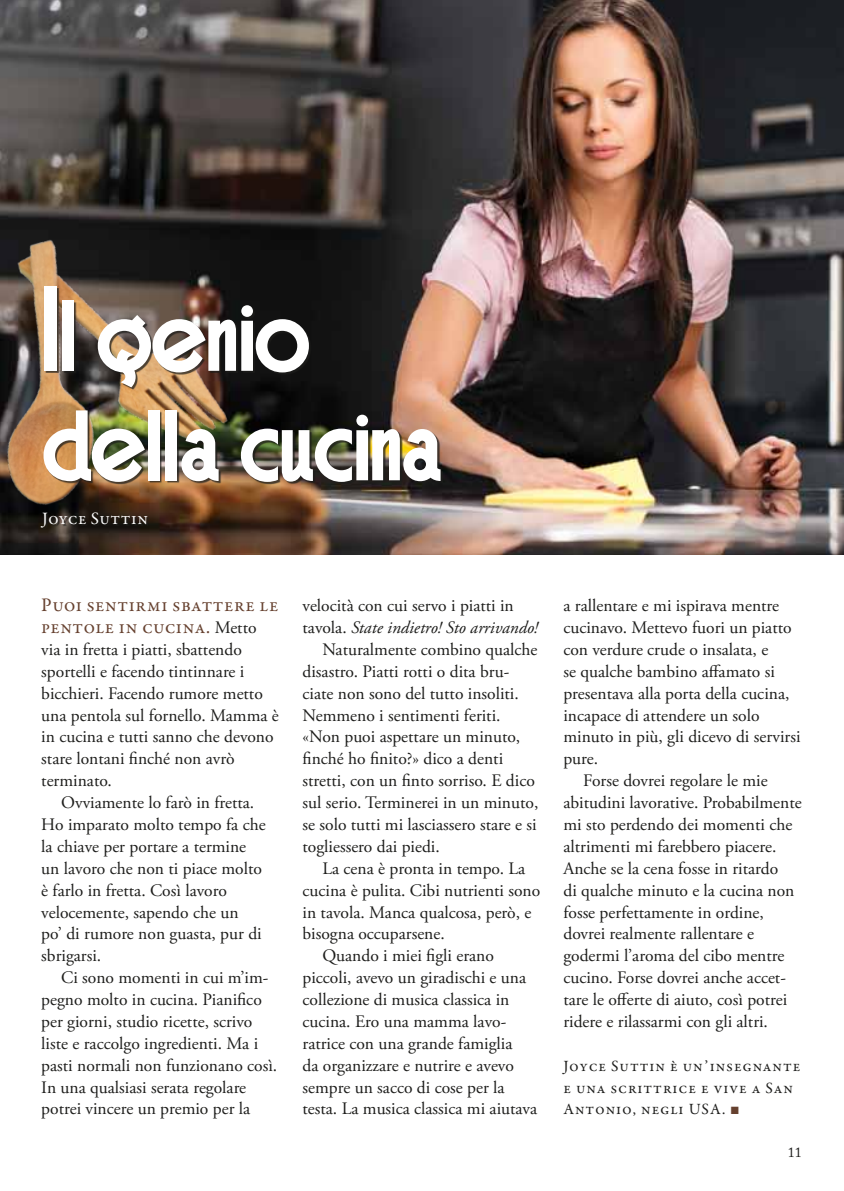
<style>
.page{position:relative;width:844px;height:1191px;background:#fff}
.page>*{position:absolute;margin:0;border:0;box-sizing:border-box;transform-origin:0 0}
.t1{font:101.5px/109.4px "Gainsborough";color:#fff}
.t2{font:19.25px/21.9px "Garamond Premr Pro";letter-spacing:.025em;color:#66412f}
.t3{font:17.5px/21.9px "Adobe Garamond Pro";color:#1d1d1b}
.t4{font:italic 17.5px "Adobe Garamond Pro";color:#1d1d1b}
.t5{font:17.5px "Garamond Premr Pro";letter-spacing:.02em;color:#fff}
.t6{font:15.75px/21.9px "Garamond Premr Pro";letter-spacing:.06em;color:#1d1d1b}
.t7{font:14px "Adobe Caslon Pro";color:#1d1d1b}
.s1{font-family:"Adobe Garamond Pro";font-size:17.5px;color:#1d1d1b}
.s2{font-style:normal}
.s3{font-family:"Arial";color:#66412f}
</style>
<div class="page">
<img style="left:0;top:0;width:843px;height:554px">
<img style="left:0;top:117px;width:451px;height:438px">
<div style="left:43px;top:288px;width:399px;height:241px;background:#1d1d1b;opacity:.75"></div>
<h1 class="t1" style="left:42px;top:277px;width:401px">Il genio della cucina</h1>
<p class="t5" style="left:42px;top:507px;width:107px">Joyce Suttin</p>
<p class="t2" style="left:41px;top:594px;width:238px">Puoi sentirmi sbattere le pentole in cucina. <span class="s1">Metto</span></p>
<p class="t3" style="left:41px;top:639px;width:239px">via in fretta i piatti, sbattendo sportelli e facendo tintinnare i bicchieri. Facendo rumore metto una pentola sul fornello. Mamma è in cucina e tutti sanno che devono stare lontani finché non avrò terminato.</p>
<p class="t3" style="left:41px;top:792px;width:226px;text-indent:20px">Ovviamente lo farò in fretta.<br>Ho imparato molto tempo fa che la chiave per portare a termine un lavoro che non ti piace molto è farlo in fretta. Così lavoro velocemente, sapendo che un<br>po’ di rumore non guasta, pur di sbrigarsi.</p>
<p class="t3" style="left:41px;top:967px;width:237px;text-indent:20px">Ci sono momenti in cui m’im&shy;pegno molto in cucina. Pianifico per giorni, studio ricette, scrivo liste e raccolgo ingredienti. Ma i pasti normali non funzionano così.<br>In una qualsiasi serata regolare potrei vincere un premio per la</p>
<p class="t3" style="left:302px;top:595px;width:213px">velocità con cui servo i piatti in</p>
<p class="t4" style="left:302px;top:617px;width:237px"><span class="s2">tavola.</span> State indietro! Sto arrivando!</p>
<p class="t3" style="left:322px;top:639px;width:216px">Naturalmente combino qualche</p>
<p class="t3" style="left:302px;top:661px;width:208px">disastro. Piatti rotti o dita bru-</p>
<p class="t3" style="left:302px;top:683px;width:218px">ciate non sono del tutto insoliti.</p>
<p class="t3" style="left:302px;top:704px;width:199px">Nemmeno i sentimenti feriti.</p>
<p class="t3" style="left:302px;top:726px;width:219px">«Non puoi aspettare un minuto,</p>
<p class="t3" style="left:302px;top:748px;width:202px">finché ho finito?» dico a denti</p>
<p class="t3" style="left:302px;top:770px;width:234px">stretti, con un finto sorriso. E dico</p>
<p class="t3" style="left:302px;top:792px;width:237px">sul serio. Terminerei in un minuto,</p>
<p class="t3" style="left:302px;top:814px;width:235px">se solo tutti mi lasciassero stare e si</p>
<p class="t3" style="left:302px;top:836px;width:139px">togliessero dai piedi.</p>
<p class="t3" style="left:322px;top:858px;width:204px">La cena è pronta in tempo. La</p>
<p class="t3" style="left:302px;top:879px;width:239px">cucina è pulita. Cibi nutrienti sono</p>
<p class="t3" style="left:302px;top:901px;width:230px">in tavola. Manca qualcosa, però, e</p>
<p class="t3" style="left:302px;top:923px;width:144px">bisogna occuparsene.</p>
<p class="t3" style="left:322px;top:945px;width:173px">Quando i miei figli erano</p>
<p class="t3" style="left:302px;top:967px;width:225px">piccoli, avevo un giradischi e una</p>
<p class="t3" style="left:302px;top:989px;width:208px">collezione di musica classica in</p>
<p class="t3" style="left:302px;top:1011px;width:205px">cucina. Ero una mamma lavo-</p>
<p class="t3" style="left:302px;top:1033px;width:211px">ratrice con una grande famiglia</p>
<p class="t3" style="left:302px;top:1054px;width:213px">da organizzare e nutrire e avevo</p>
<p class="t3" style="left:302px;top:1076px;width:204px">sempre un sacco di cose per la</p>
<p class="t3" style="left:302px;top:1098px;width:236px">testa. La musica classica mi aiutava</p>
<p class="t3" style="left:563px;top:595px;width:217px">a rallentare e mi ispirava mentre</p>
<p class="t3" style="left:563px;top:617px;width:230px">cucinavo. Mettevo fuori un piatto</p>
<p class="t3" style="left:563px;top:639px;width:206px">con verdure crude o insalata, e</p>
<p class="t3" style="left:563px;top:661px;width:213px">se qualche bambino affamato si</p>
<p class="t3" style="left:563px;top:683px;width:227px">presentava alla porta della cucina,</p>
<p class="t3" style="left:563px;top:704px;width:197px">incapace di attendere un solo</p>
<p class="t3" style="left:563px;top:726px;width:238px">minuto in più, gli dicevo di servirsi</p>
<p class="t3" style="left:563px;top:748px;width:36px">pure.</p>
<p class="t3" style="left:583px;top:770px;width:186px">Forse dovrei regolare le mie</p>
<p class="t3" style="left:563px;top:792px;width:240px">abitudini lavorative. Probabilmente</p>
<p class="t3" style="left:563px;top:814px;width:230px">mi sto perdendo dei momenti che</p>
<p class="t3" style="left:563px;top:836px;width:214px">altrimenti mi farebbero piacere.</p>
<p class="t3" style="left:563px;top:858px;width:216px">Anche se la cena fosse in ritardo</p>
<p class="t3" style="left:563px;top:879px;width:232px">di qualche minuto e la cucina non</p>
<p class="t3" style="left:563px;top:901px;width:202px">fosse perfettamente in ordine,</p>
<p class="t3" style="left:563px;top:923px;width:192px">dovrei realmente rallentare e</p>
<p class="t3" style="left:563px;top:945px;width:222px">godermi l’aroma del cibo mentre</p>
<p class="t3" style="left:563px;top:967px;width:224px">cucino. Forse dovrei anche accet-</p>
<p class="t3" style="left:563px;top:989px;width:225px">tare le offerte di aiuto, così potrei</p>
<p class="t3" style="left:563px;top:1011px;width:206px">ridere e rilassarmi con gli altri.</p>
<p class="t6" style="left:563px;top:1055px;width:238px">Joyce Suttin è un’insegnante e una scrittrice e vive a San<br>Antonio, negli USA. <span class="s3">■</span></p>
<p class="t7" style="left:787px;top:1144px;width:15px">11</p>
</div>
